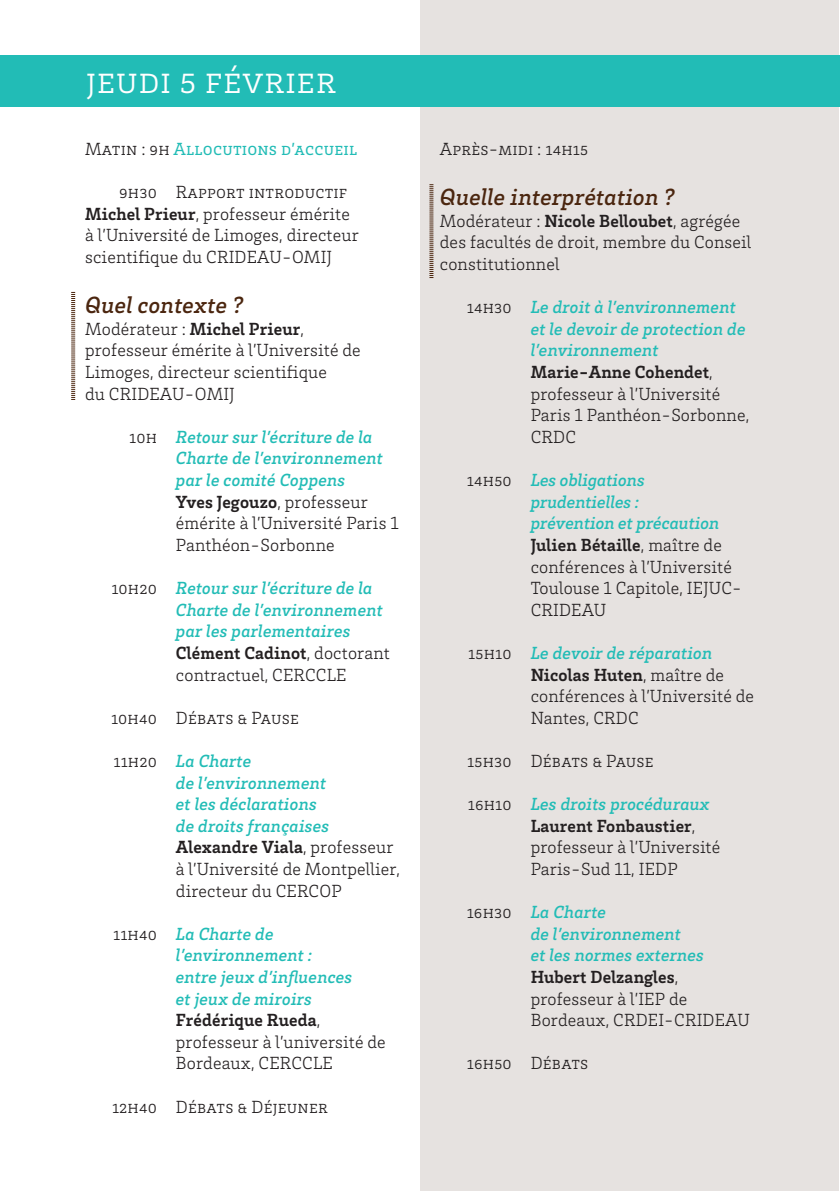
<style>
.page{position:relative;width:840px;height:1191px;background:#fff}
.page>*{position:absolute;margin:0;border:0;box-sizing:border-box;transform-origin:0 0}
.t1{font:300 38px "Brix Slab";letter-spacing:.01em;color:#fff}
.t2{font:italic 500 24px "Brix Slab";letter-spacing:.01em;color:#4b260f}
.t3{font:300 18px/21.6px "Brix Slab";letter-spacing:.01em;color:#231f20}
.t4{font:italic 500 18px/21.6px "Brix Slab";letter-spacing:.01em;color:#22bcb6}
.t5{font:18px "Brix Slab";letter-spacing:.01em;color:#22bcb6}
.s1{font-weight:300;color:#231f20}
.s2{font-weight:700}
.s3{font-weight:300;font-style:normal;color:#231f20}
.s4{font-weight:700;font-style:normal;color:#231f20}
.s5{font-weight:500;font-style:italic;color:#22bcb6}
</style>
<div class="page">
<div style="left:420px;top:0;width:418px;height:1191px;background:#e6e2e0"></div>
<svg style="left:71px;top:292px;width:4px;height:108px"></svg>
<svg style="left:429px;top:184px;width:4px;height:94px"></svg>
<div style="left:0;top:55px;width:839px;height:51px;background:#22bcb6"></div>
<h1 class="t1" style="left:86px;top:56px;width:252px">jeudi 5 février</h1>
<p class="t5" style="left:85px;top:137px;width:273px"><span class="s1">Matin : 9h</span> Allocutions d’accueil</p>
<p class="t3" style="left:85px;top:180px;width:275px;text-indent:34px">9h30 Rapport introductif<br><span class="s2">Michel Prieur</span>, professeur émérite à l’Université de Limoges, directeur scientifique du CRIDEAU-OMIJ</p>
<h2 class="t2" style="left:85px;top:289px;width:160px">Quel contexte ?</h2>
<p class="t3" style="left:85px;top:317px;width:277px">Modérateur : <span class="s2">Michel Prieur</span>, professeur émérite à l’Université de<br>Limoges, directeur scientifique<br>du CRIDEAU-OMIJ</p>
<p class="t4" style="left:176px;top:425px;width:224px;text-indent:-47px"><span class="s3">10h</span> Retour sur l’écriture de la<br>Charte de l’environnement par le comité Coppens<br><span class="s4">Yves Jegouzo</span><span class="s3">, professeur émérite à l’Université Paris 1<br>Panthéon-Sorbonne</span></p>
<p class="t4" style="left:176px;top:576px;width:215px;text-indent:-64px"><span class="s3">10h20</span> Retour sur l’écriture de la<br>Charte de l’environnement par les parlementaires<br><span class="s4">Clément Cadinot</span><span class="s3">, doctorant contractuel, CERCCLE</span></p>
<p class="t3" style="left:111px;top:706px;width:189px">10h40 Débats &amp; Pause</p>
<p class="t3" style="left:176px;top:749px;width:225px;text-indent:-62px">11h20 <span class="s5">La Charte<br>de l’environnement<br>et les déclarations<br>de droits françaises<br></span><span class="s2">Alexandre Viala</span>, professeur à l’Université de Montpellier, directeur du CERCOP</p>
<p class="t4" style="left:176px;top:922px;width:211px;text-indent:-63px"><span class="s3">11h40</span> La Charte de l’environnement :<br>entre jeux d’influences<br>et jeux de miroirs<br><span class="s4">Frédérique Rueda</span><span class="s3">, professeur à l’université de<br>Bordeaux, CERCCLE</span></p>
<p class="t3" style="left:112px;top:1095px;width:217px">12h40 Débats &amp; Déjeuner</p>
<p class="t3" style="left:439px;top:137px;width:150px">Après-midi : 14h15</p>
<h2 class="t2" style="left:439px;top:181px;width:236px">Quelle interprétation ?</h2>
<p class="t3" style="left:439px;top:209px;width:313px">Modérateur : <span class="s2">Nicole Belloubet</span>, agrégée des facultés de droit, membre du Conseil constitutionnel</p>
<p class="t4" style="left:530px;top:295px;width:220px;text-indent:-64px"><span class="s3">14h30</span> Le droit à l’environnement et le devoir de protection de l’environnement<br><span class="s4">Marie-Anne Cohendet</span><span class="s3">, professeur à l’Université<br>Paris 1 Panthéon-Sorbonne,<br>CRDC</span></p>
<p class="t3" style="left:530px;top:468px;width:212px;text-indent:-64px">14h50 <span class="s5">Les obligations prudentielles :<br>prévention et précaution<br></span><span class="s2">Julien Bétaille</span>, maître de conférences à l’Université<br>Toulouse 1 Capitole, IEJUC-<br>CRIDEAU</p>
<p class="t3" style="left:530px;top:641px;width:225px;text-indent:-62px">15h10 <span class="s5">Le devoir de réparation<br></span><span class="s2">Nicolas Huten</span>, maître de conférences à l’Université de<br>Nantes, CRDC</p>
<p class="t3" style="left:467px;top:749px;width:188px">15h30 Débats &amp; Pause</p>
<p class="t3" style="left:530px;top:792px;width:191px;text-indent:-63px">16h10 <span class="s5">Les droits procéduraux<br></span><span class="s2">Laurent Fonbaustier</span>, professeur à l’Université<br>Paris-Sud 11, IEDP</p>
<p class="t3" style="left:530px;top:900px;width:220px;text-indent:-64px">16h30 <span class="s5">La Charte<br>de l’environnement<br>et les normes externes<br></span><span class="s2">Hubert Delzangles</span>, professeur à l’IEP de<br>Bordeaux, CRDEI-CRIDEAU</p>
<p class="t3" style="left:466px;top:1052px;width:123px">16h50 Débats</p>
</div>
